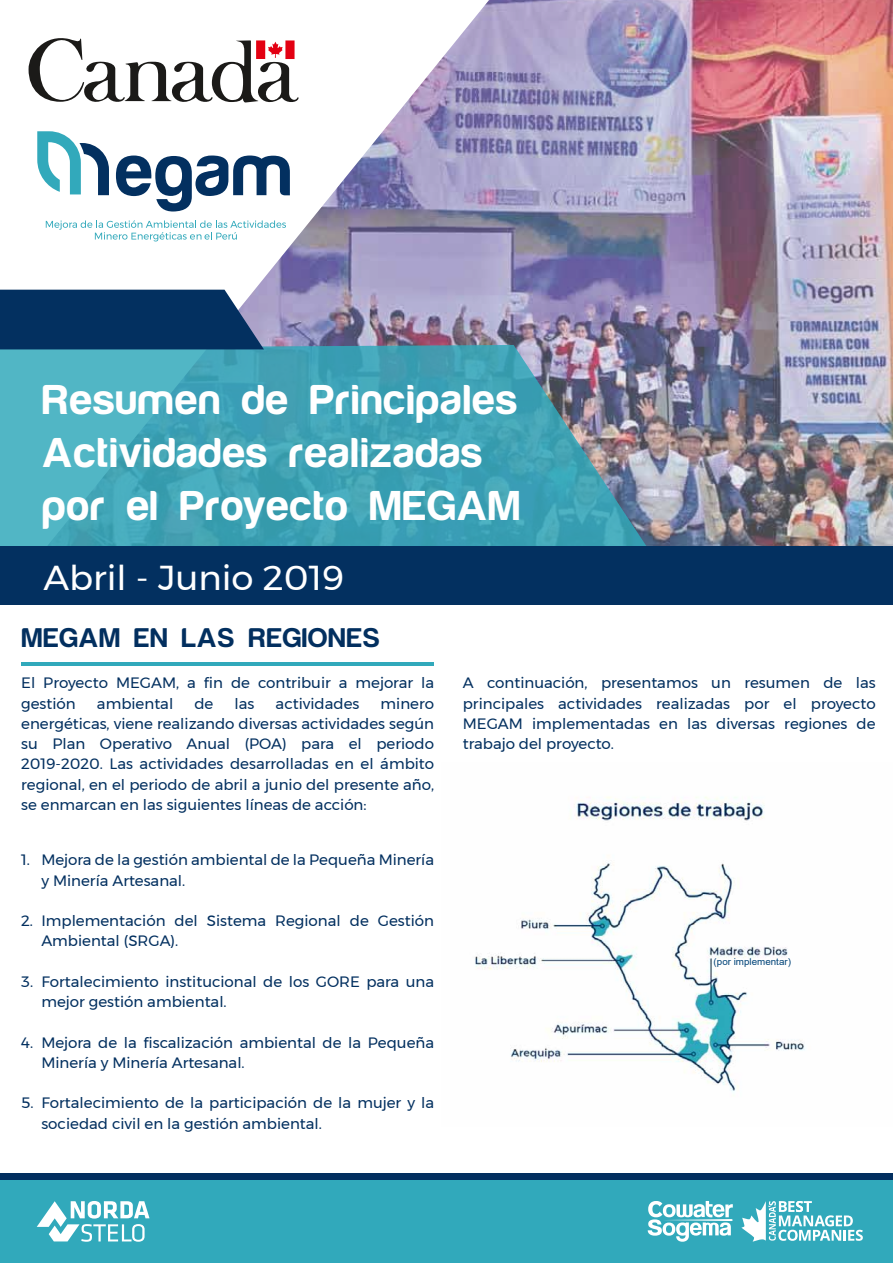
<style>
.page{position:relative;width:893px;height:1263px;background:#fff}
.page>*{position:absolute;margin:0;border:0;box-sizing:border-box;transform-origin:0 0}
.t1{font:700 42.75px/53.2px "Harabara Mais Bold Harabara Mais";color:#fff}
.t2{font:34.5px "Montserrat";color:#fff}
.t3{font:700 27.75px "Harabara Mais Bold Harabara Mais";color:#022f5f}
.t4{font:15px/20.2px "Montserrat";color:#022f5f}
.t5{font:9.45px "Arial";color:#004378}
</style>
<div class="page">
<img style="left:0;top:0;width:893px;height:546px">
<img style="left:475px;top:797px;width:330px;height:295px">
<div style="left:0;top:1179px;width:893px;height:84px;background:#31a9bb"></div>
<div style="left:0;top:1173px;width:893px;height:7px;background:#022f5f"></div>
<hr style="left:21px;top:662px;width:413px;height:4px;background:#31a9bb">
<svg style="left:37px;top:1201px;width:113px;height:41px"></svg>
<svg style="left:648px;top:1201px;width:85px;height:41px"></svg>
<svg style="left:741px;top:1201px;width:122px;height:41px"></svg>
<svg style="left:37px;top:131px;width:72px;height:64px"></svg>
<svg style="left:116px;top:156px;width:174px;height:55px"></svg>
<svg style="left:46px;top:220px;width:240px;height:21px"></svg>
<svg style="left:0;top:345px;width:685px;height:201px;background:#4ea2b4"></svg>
<svg style="left:0;top:290px;width:264px;height:59px;background:#103968"></svg>
<svg style="left:29px;top:25px;width:270px;height:89px"></svg>
<div style="left:0;top:546px;width:893px;height:58px;background:#033060"></div>
<h1 class="t1" style="left:41px;top:373px;width:481px">Resumen de Principales<br>Actividades realizadas por el Proyecto MEGAM</h1>
<h2 class="t2" style="left:43px;top:552px;width:302px">Abril - Junio 2019</h2>
<h3 class="t3" style="left:21px;top:621px;width:360px">MEGAM EN LAS REGIONES</h3>
<p class="t4" style="left:21px;top:673px;width:414px">El Proyecto MEGAM, a fin de contribuir a mejorar la gestión</p>
<p class="t4" style="left:97px;top:693px;width:78px">ambiental</p>
<p class="t4" style="left:194px;top:693px;width:21px">de</p>
<p class="t4" style="left:235px;top:693px;width:21px">las</p>
<p class="t4" style="left:276px;top:693px;width:85px">actividades</p>
<p class="t4" style="left:21px;top:693px;width:414px;text-align:justify;text-indent:359px">minero energéticas, viene realizando diversas actividades según su Plan Operativo Anual (POA) para el periodo 2019-2020. Las actividades desarrolladas en el ámbito regional, en el periodo de abril a junio del presente año, se enmarcan en las siguientes líneas de acción:</p>
<p class="t4" style="left:21px;top:850px;width:10px">1.</p>
<p class="t4" style="left:21px;top:910px;width:13px">2.</p>
<p class="t4" style="left:21px;top:971px;width:13px">3.</p>
<p class="t4" style="left:21px;top:1032px;width:13px">4.</p>
<p class="t4" style="left:21px;top:1093px;width:14px">5.</p>
<p class="t4" style="left:41px;top:850px;width:394px">Mejora de la gestión ambiental de la Pequeña Minería y Minería Artesanal.</p>
<p class="t4" style="left:41px;top:910px;width:394px">Implementación del Sistema Regional de Gestión<br>Ambiental (SRGA).</p>
<p class="t4" style="left:41px;top:971px;width:394px">Fortalecimiento institucional de los GORE para una mejor gestión ambiental.</p>
<p class="t4" style="left:41px;top:1032px;width:394px">Mejora de la fiscalización ambiental de la Pequeña<br>Minería y Minería Artesanal.</p>
<p class="t4" style="left:41px;top:1093px;width:394px">Fortalecimiento de la participación de la mujer y la sociedad civil en la gestión ambiental.</p>
<p class="t4" style="left:463px;top:673px;width:414px;text-align:justify">A continuación, presentamos un resumen de las principales actividades realizadas por el proyecto MEGAM implementadas en las diversas regiones de trabajo del proyecto.</p>
<p class="t5" style="left:714px;top:955px;width:79px">(por implementar)</p>
</div>
